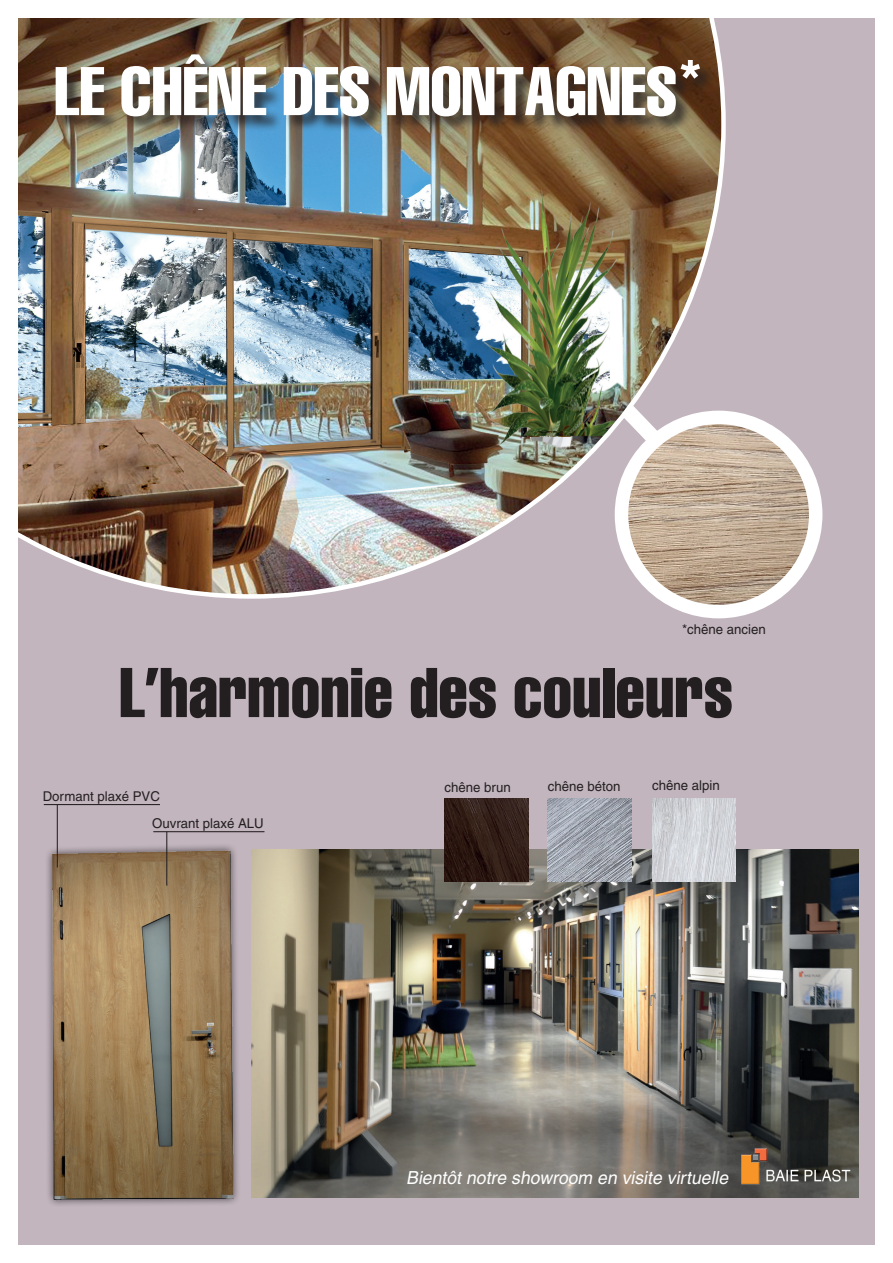
<style>
.page{position:relative;width:893px;height:1263px;background:#c2b5be}
.page>*{position:absolute;margin:0;border:0;box-sizing:border-box;transform-origin:0 0}
.t1{font:extra-condensed 69px "Helvetica";color:#231f20}
.t2{font:extra-condensed 67.5px "Helvetica";color:#fff}
.t3{font:italic 18px "Helvetica";color:#fff}
.t4{font:13.5px/27.2px "Helvetica";color:#231f20}
</style>
<div class="page">
<img style="left:17px;top:17px;width:709px;height:582px">
<img style="left:252px;top:849px;width:606px;height:348px">
<img style="left:17px;top:830px;width:235px;height:379px">
<hr style="left:57px;top:804px;width:1px;height:63px;background:#231f20">
<hr style="left:166px;top:832px;width:1px;height:53px;background:#231f20">
<hr style="left:44px;top:804px;width:116px;height:1px;background:#231f20">
<hr style="left:153px;top:831px;width:111px;height:1px;background:#231f20">
<img style="left:445px;top:798px;width:83px;height:84px">
<img style="left:548px;top:798px;width:83px;height:84px">
<img style="left:652px;top:798px;width:84px;height:84px">
<div style="left:57px;top:54px;width:660px;height:79px;background:#231f20;opacity:.75"></div>
<img style="left:737px;top:1142px;width:117px;height:52px">
<img style="left:621px;top:417px;width:195px;height:192px">
<div style="left:615px;top:411px;width:207px;height:207px;border:14px solid #fff;border-radius:50%"></div>
<div style="left:0;top:0;width:17px;height:1263px;background:#fff"></div>
<div style="left:0;top:1246px;width:893px;height:17px;background:#fff"></div>
<div style="left:0;top:0;width:893px;height:17px;background:#fff"></div>
<div style="left:876px;top:0;width:17px;height:1263px;background:#fff"></div>
<h2 class="t2" style="left:55px;top:54px;width:651px">LE CHÊNE DES MONTAGNES<sup>*</sup></h2>
<p class="t4" style="left:682px;top:616px;width:85px">*chêne ancien</p>
<h1 class="t1" style="left:120px;top:654px;width:615px">L’harmonie des couleurs</h1>
<p class="t4" style="left:152px;top:783px;width:113px;text-indent:-109px">Dormant plaxé PVC<br>Ouvrant plaxé ALU</p>
<p class="t4" style="left:445px;top:774px;width:68px">chêne brun</p>
<p class="t4" style="left:548px;top:773px;width:74px">chêne béton</p>
<p class="t4" style="left:652px;top:772px;width:69px">chêne alpin</p>
<h3 class="t3" style="left:406px;top:1167px;width:327px">Bientôt notre showroom en visite virtuelle</h3>
</div>
